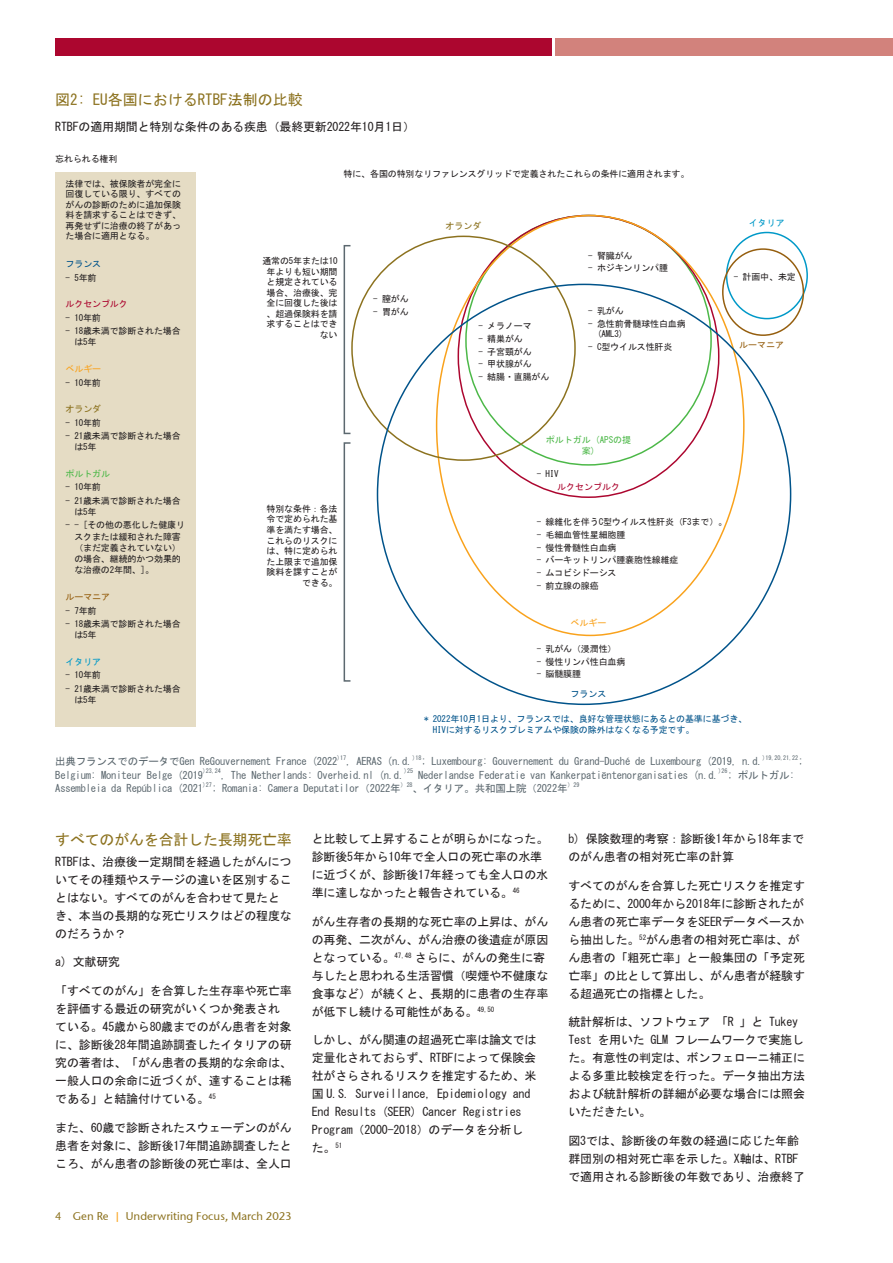
<style>
.page{position:relative;width:893px;height:1263px;background:#fff}
.page>*{position:absolute;margin:0;border:0;box-sizing:border-box;transform-origin:0 0}
.Diagramm-___Tabellen{font:15px "MS Gothic";color:#8c721f}
.Artikel_Sub_Subheadl{font:15px "MS Gothic";letter-spacing:-.015em;color:#8c721f}
.Artikel_Fließtext{font:12px/18px "MS Gothic";letter-spacing:-.015em;color:#231f20}
.t1{font:11.25px "Stone Sans GC Re";color:#8c721f}
.Bildunterschrift{font:10.5px "MS Gothic";letter-spacing:-.015em;color:#5c686f}
.Artikel_Fließtext-2{font:9px/10.5px "MS Gothic";letter-spacing:-.015em;color:#231f20}
.Artikel_Fließtext-3{font:9px/10.5px "MS Gothic";letter-spacing:-.015em;color:#00538a}
.Grafik{font:9px/10.5px "MS Gothic";letter-spacing:-.015em;color:#231f20;text-align:justify}
.Artikel_Fließtext-4{font:9px/10.8px "MS Gothic";color:#4cb848;text-align:center}
.Artikel_Fließtext-5{font:9px "MS Gothic";letter-spacing:-.005em;color:#ac062f}
.Artikel_Fließtext-6{font:9px "MS Gothic";letter-spacing:-.005em;color:#955e0e}
.Artikel_Fließtext-7{font:9px "MS Gothic";letter-spacing:-.01em;color:#0099c8}
.Artikel_Fließtext-8{font:9px "MS Gothic";letter-spacing:-.01em;color:#f9a21c}
.Artikel_Fließtext-9{font:9px "MS Gothic";letter-spacing:-.01em;color:#8c721f}
.Bildunterschrift-2{font:6.15px "MS Gothic";letter-spacing:-.015em;color:#5c686f}
.s1{color:#f9a21c}
</style>
<div class="page">
<div style="left:55px;top:38px;width:496px;height:17px;background:#ac062f"></div>
<div style="left:556px;top:38px;width:337px;height:17px;background:#d2827c"></div>
<div style="left:55px;top:172px;width:141px;height:555px;background:#e5dcc4"></div>
<div style="left:726px;top:232px;width:82px;height:87px;border:2px solid #0099c8;border-radius:50%"></div>
<div style="left:722px;top:248px;width:82px;height:88px;border:2px solid #955e0e;border-radius:50%"></div>
<div style="left:344px;top:245px;width:7px;height:189px;border:2px solid #5c686f"></div>
<div style="left:344px;top:442px;width:7px;height:240px;border:2px solid #5c686f"></div>
<p class="Diagramm-___Tabellen" style="left:55px;top:92px;width:249px">図2: EU各国におけるRTBF法制の比較</p>
<p class="Artikel_Fließtext" style="left:55px;top:118px;width:361px">RTBFの適用期間と特別な条件のある疾患（最終更新2022年10月1日）</p>
<p class="Artikel_Fließtext-2" style="left:55px;top:154px;width:64px">忘れられる権利</p>
<p class="Grafik" style="left:66px;top:178px;width:117px">法律では、被保険者が完全に回復している限り、すべてのがんの診断のために追加保険料を請求することはできず、再発せずに治療の終了があった場合に適用となる。</p>
<p class="Artikel_Fließtext-3" style="left:66px;top:259px;width:37px">フランス</p>
<p class="Artikel_Fließtext-2" style="left:66px;top:272px;width:32px">- 5年前</p>
<p class="Artikel_Fließtext-5" style="left:66px;top:300px;width:64px">ルクセンブルク</p>
<p class="Artikel_Fließtext-2" style="left:66px;top:312px;width:37px">- 10年前</p>
<p class="Artikel_Fließtext-2" style="left:74px;top:325px;width:108px;line-height:11.2px;text-indent:-9px">- 18歳未満で診断された場合は5年</p>
<p class="Artikel_Fließtext-8" style="left:66px;top:364px;width:37px">ベルギー</p>
<p class="Artikel_Fließtext-2" style="left:66px;top:377px;width:37px">- 10年前</p>
<p class="Artikel_Fließtext-9" style="left:66px;top:405px;width:37px">オランダ</p>
<p class="Artikel_Fließtext-2" style="left:66px;top:417px;width:37px">- 10年前</p>
<p class="Artikel_Fließtext-2" style="left:74px;top:430px;width:108px;line-height:11.2px;text-indent:-9px">- 21歳未満で診断された場合は5年</p>
<p class="Artikel_Fließtext-4" style="left:66px;top:468px;width:46px">ポルトガル</p>
<p class="Artikel_Fließtext-2" style="left:66px;top:482px;width:37px">- 10年前</p>
<p class="Artikel_Fließtext-2" style="left:74px;top:495px;width:108px;line-height:11.2px;text-indent:-9px">- 21歳未満で診断された場合は5年</p>
<p class="Artikel_Fließtext-2" style="left:74px;top:520px;width:112px;line-height:11.2px;text-indent:-9px">- - [その他の悪化した健康リスクまたは緩和された障害（まだ定義されていない）の場合、継続的かつ効果的な治療の2年間、]。</p>
<p class="Artikel_Fließtext-6" style="left:66px;top:592px;width:46px">ルーマニア</p>
<p class="Artikel_Fließtext-2" style="left:66px;top:605px;width:32px">- 7年前</p>
<p class="Artikel_Fließtext-2" style="left:74px;top:618px;width:108px;line-height:11.2px;text-indent:-9px">- 18歳未満で診断された場合は5年</p>
<p class="Artikel_Fließtext-7" style="left:66px;top:657px;width:37px">イタリア</p>
<p class="Artikel_Fließtext-2" style="left:66px;top:670px;width:37px">- 10年前</p>
<p class="Artikel_Fließtext-2" style="left:74px;top:683px;width:108px;line-height:11.2px;text-indent:-9px">- 21歳未満で診断された場合は5年</p>
<p class="Artikel_Fließtext-2" style="left:344px;top:169px;width:347px">特に、各国の特別なリファレンスグリッドで定義されたこれらの条件に適用されます。</p>
<p class="Artikel_Fließtext-2" style="left:262px;top:256px;width:77px;text-align:right">通常の5年または10年よりも短い期間と規定されている場合、治療後、完全に回復した後は、超過保険料を請求することはできない</p>
<p class="Artikel_Fließtext-2" style="left:373px;top:294px;width:37px">- 膣がん</p>
<p class="Artikel_Fließtext-2" style="left:373px;top:307px;width:37px">- 胃がん</p>
<p class="Artikel_Fließtext-9" style="left:445px;top:222px;width:37px">オランダ</p>
<p class="Artikel_Fließtext-2" style="left:479px;top:321px;width:55px">- メラノーマ</p>
<p class="Artikel_Fließtext-2" style="left:479px;top:334px;width:46px">- 精巣がん</p>
<p class="Artikel_Fließtext-2" style="left:479px;top:346px;width:55px">- 子宮頸がん</p>
<p class="Artikel_Fließtext-2" style="left:479px;top:359px;width:55px">- 甲状腺がん</p>
<p class="Artikel_Fließtext-2" style="left:479px;top:371px;width:72px">- 結腸・直腸がん</p>
<p class="Artikel_Fließtext-2" style="left:588px;top:250px;width:46px">- 腎臓がん</p>
<p class="Artikel_Fließtext-2" style="left:588px;top:263px;width:81px">- ホジキンリンパ腫</p>
<p class="Artikel_Fließtext-2" style="left:588px;top:305px;width:37px">- 乳がん</p>
<p class="Artikel_Fließtext-2" style="left:597px;top:318px;width:90px;text-indent:-9px">- 急性前骨髄球性白血病(AML3)</p>
<p class="Artikel_Fließtext-2" style="left:588px;top:341px;width:86px">- C型ウイルス性肝炎</p>
<p class="Artikel_Fließtext-7" style="left:749px;top:219px;width:37px">イタリア</p>
<p class="Artikel_Fließtext-2" style="left:734px;top:271px;width:64px">- 計画中、未定</p>
<p class="Artikel_Fließtext-6" style="left:739px;top:341px;width:46px">ルーマニア</p>
<p class="Artikel_Fließtext-2" style="left:267px;top:503px;width:73px;text-align:right">特別な条件：各法令で定められた基準を満たす場合、これらのリスクには、特に定められた上限まで追加保険料を課すことができる。</p>
<p class="Artikel_Fließtext-4" style="left:546px;top:434px;width:87px">ポルトガル (APSの提案)</p>
<p class="Artikel_Fließtext-2" style="left:537px;top:469px;width:23px">- HIV</p>
<p class="Artikel_Fließtext-5" style="left:557px;top:483px;width:64px">ルクセンブルク</p>
<p class="Artikel_Fließtext-2" style="left:537px;top:517px;width:192px">- 線維化を伴うC型ウイルス性肝炎（F3まで）。</p>
<p class="Artikel_Fließtext-2" style="left:537px;top:530px;width:90px">- 毛細血管性星細胞腫</p>
<p class="Artikel_Fließtext-2" style="left:537px;top:542px;width:81px">- 慢性骨髄性白血病</p>
<p class="Artikel_Fließtext-2" style="left:537px;top:555px;width:143px">- バーキットリンパ腫嚢胞性線維症</p>
<p class="Artikel_Fließtext-2" style="left:537px;top:567px;width:81px">- ムコビシドーシス</p>
<p class="Artikel_Fließtext-2" style="left:537px;top:580px;width:64px">- 前立腺の腺癌</p>
<p class="Artikel_Fließtext-8" style="left:570px;top:618px;width:37px">ベルギー</p>
<p class="Artikel_Fließtext-2" style="left:537px;top:644px;width:81px">- 乳がん（浸潤性）</p>
<p class="Artikel_Fließtext-2" style="left:537px;top:656px;width:90px">- 慢性リンパ性白血病</p>
<p class="Artikel_Fließtext-2" style="left:537px;top:669px;width:46px">- 脳髄膜腫</p>
<p class="Artikel_Fließtext-3" style="left:433px;top:714px;width:316px;text-indent:-9px">* 2022年10月1日より、フランスでは、良好な管理状態にあるとの基準に基づき、<br>HIVに対するリスクプレミアムや保険の除外はなくなる予定です。</p>
<p class="Artikel_Fließtext-3" style="left:570px;top:688px;width:37px">フランス</p>
<p class="Bildunterschrift" style="left:55px;top:756px;width:284px">出典フランスでのデータでGen ReGouvernement France (2022</p>
<p class="Bildunterschrift-2" style="left:337px;top:755px;width:10px">)17</p>
<p class="Bildunterschrift" style="left:346px;top:756px;width:68px">, AERAS (n.d.</p>
<p class="Bildunterschrift-2" style="left:412px;top:755px;width:10px">)18</p>
<p class="Bildunterschrift" style="left:421px;top:756px;width:343px">; Luxembourg: Gouvernement du Grand-Duché de Luxembourg (2019, n.d.</p>
<p class="Bildunterschrift-2" style="left:762px;top:755px;width:37px">)19,20,21,22</p>
<p class="Bildunterschrift" style="left:798px;top:756px;width:7px">;</p>
<p class="Bildunterschrift" style="left:55px;top:769px;width:149px">Belgium: Moniteur Belge (2019</p>
<p class="Bildunterschrift-2" style="left:203px;top:768px;width:19px">)23,24</p>
<p class="Bildunterschrift" style="left:221px;top:769px;width:185px">, The Netherlands: Overheid.nl (n.d.</p>
<p class="Bildunterschrift-2" style="left:404px;top:768px;width:10px">)25</p>
<p class="Bildunterschrift" style="left:418px;top:769px;width:302px">Nederlandse Federatie van Kankerpatiëntenorganisaties (n.d.</p>
<p class="Bildunterschrift-2" style="left:719px;top:768px;width:10px">)26</p>
<p class="Bildunterschrift" style="left:727px;top:769px;width:69px">; ポルトガル:</p>
<p class="Bildunterschrift" style="left:55px;top:783px;width:149px">Assembleia da República (2021</p>
<p class="Bildunterschrift-2" style="left:203px;top:782px;width:10px">)27</p>
<p class="Bildunterschrift" style="left:212px;top:783px;width:190px">; Romania: Camera Deputatilor（2022年</p>
<p class="Bildunterschrift-2" style="left:401px;top:782px;width:14px">）28</p>
<p class="Bildunterschrift" style="left:413px;top:783px;width:156px">、イタリア。共和国上院（2022年</p>
<p class="Bildunterschrift-2" style="left:567px;top:782px;width:14px">）29</p>
<p class="Artikel_Sub_Subheadl" style="left:55px;top:832px;width:238px">すべてのがんを合計した長期死亡率</p>
<p class="Artikel_Fließtext" style="left:55px;top:852px;width:238px">RTBFは、治療後一定期間を経過したがんについてその種類やステージの違いを区別することはない。すべてのがんを合わせて見たとき、本当の長期的な死亡リスクはどの程度なのだろうか？</p>
<p class="Artikel_Fließtext" style="left:55px;top:953px;width:66px">a) 文献研究</p>
<p class="Artikel_Fließtext" style="left:55px;top:982px;width:238px">「すべてのがん」を合算した生存率や死亡率を評価する最近の研究がいくつか発表されている。45歳から80歳までのがん患者を対象に、診断後28年間追跡調査したイタリアの研究の著者は、「がん患者の長期的な余命は、一般人口の余命に近づくが、達することは稀である」と結論付けている。<sup>45</sup></p>
<p class="Artikel_Fließtext" style="left:55px;top:1119px;width:238px;text-align:justify">また、60歳で診断されたスウェーデンのがん患者を対象に、診断後17年間追跡調査したところ、がん患者の診断後の死亡率は、全人口</p>
<p class="t1" style="left:55px;top:1209px;width:238px">4 Gen Re <span class="s1">|</span> Underwriting Focus, March 2023</p>
<p class="Artikel_Fließtext" style="left:312px;top:829px;width:238px">と比較して上昇することが明らかになった。診断後5年から10年で全人口の死亡率の水準に近づくが、診断後17年経っても全人口の水準に達しなかったと報告されている。<sup>46</sup></p>
<p class="Artikel_Fließtext" style="left:312px;top:912px;width:238px">がん生存者の長期的な死亡率の上昇は、がんの再発、二次がん、がん治療の後遺症が原因となっている。<sup>47,48</sup> さらに、がんの発生に寄与したと思われる生活習慣（喫煙や不健康な食事など）が続くと、長期的に患者の生存率が低下し続ける可能性がある。<sup>49,50</sup></p>
<p class="Artikel_Fließtext" style="left:312px;top:1031px;width:226px">しかし、がん関連の超過死亡率は論文では定量化されておらず、RTBFによって保険会社がさらされるリスクを推定するため、米国 U.S. Surveillance, Epidemiology and<br>End Results (SEER) Cancer Registries<br>Program（2000-2018）のデータを分析した。<sup>51</sup></p>
<p class="Artikel_Fließtext" style="left:568px;top:829px;width:238px">b) 保険数理的考察：診断後1年から18年までのがん患者の相対死亡率の計算</p>
<p class="Artikel_Fließtext" style="left:568px;top:876px;width:238px">すべてのがんを合算した死亡リスクを推定するために、2000年から2018年に診断されたがん患者の死亡率データをSEERデータベースから抽出した。<sup>52</sup>がん患者の相対死亡率は、がん患者の「粗死亡率」と一般集団の「予定死亡率」の比として算出し、がん患者が経験する超過死亡の指標とした。</p>
<p class="Artikel_Fließtext" style="left:568px;top:1013px;width:238px">統計解析は、ソフトウェア 「R 」と Tukey<br>Test を用いた GLM フレームワークで実施した。有意性の判定は、ボンフェローニ補正による多重比較検定を行った。データ抽出方法および統計解析の詳細が必要な場合には照会いただきたい。</p>
<p class="Artikel_Fließtext" style="left:568px;top:1132px;width:238px">図3では、診断後の年数の経過に応じた年齢群団別の相対死亡率を示した。X軸は、RTBFで適用される診断後の年数であり、治療終了</p>
</div>
